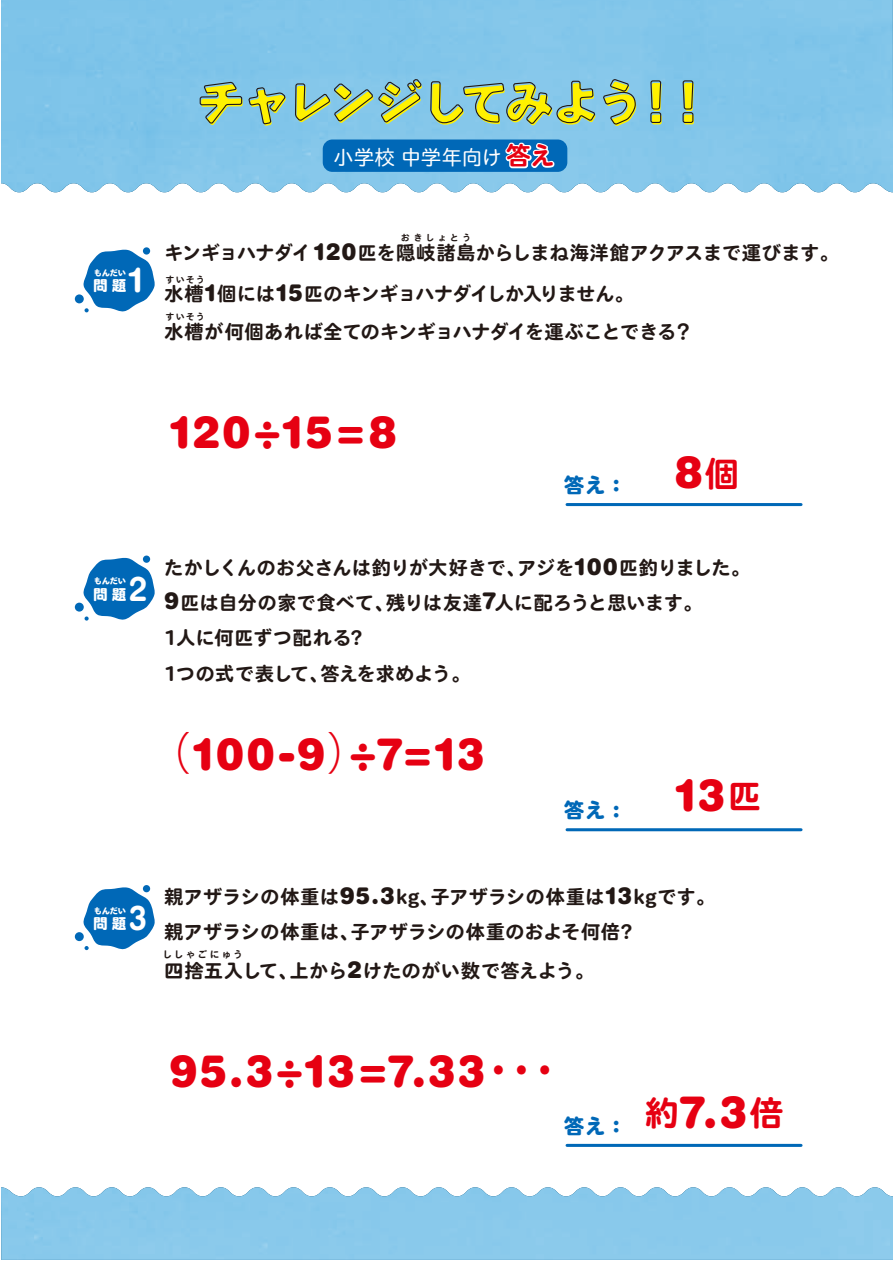
<style>
.page{position:relative;width:893px;height:1263px;background:#fff}
.page>*{position:absolute;margin:0;border:0;box-sizing:border-box;transform-origin:0 0}
.t1{font:900 45px "Helvetica Rounded";letter-spacing:.025em;color:#e60012;scale:.95 1}
.t2{font:700 34.35px "Helvetica Rounded";color:#fff;scale:.87 1}
.t3{font:700 34.35px "Helvetica Rounded";color:#fff}
.t4{font:800 21px "TBR Go Std";color:#0068b7}
.t5{font:20.55px "TBR Go Pro";letter-spacing:-.01em;color:#fff}
.t6{font:600 expanded 19.5px/35.2px "TBR Go Std";letter-spacing:-.015em;color:#221815}
.t7{font:600 expanded 19.5px/40.3px "TBR Go Std";letter-spacing:-.035em;color:#221815}
.t8{font:800 14.7px "TBR Go Std";color:#fff}
.t9{font:600 expanded 9.75px "TBR Go Std";letter-spacing:.21em;color:#221815}
.t10{font:600 expanded 9px "TBR Go Std";letter-spacing:.13em;color:#221815}
.t11{font:800 8.4px "TBR Go Std";letter-spacing:-.04em;color:#fff}
.s1{font-family:"TBR Go Std";font-weight:600;font-stretch:expanded;font-size:25.5px;color:#e60012}
.s2{font-family:"Helvetica Rounded";font-weight:900;font-stretch:normal;font-size:23.7px}
.s3{font-family:"TBR Go Std";font-weight:600;font-stretch:expanded;font-size:34.8px}
.s4{font-family:"Koz Go Pr 6 N";font-weight:400}
</style>
<div class="page">
<img style="left:1px;top:0;width:892px;height:1260px">
<svg style="left:199px;top:81px;width:87px;height:45px;background:#9abf92"></svg>
<svg style="left:294px;top:0;width:128px;height:262px"></svg>
<svg style="left:602px;top:78px;width:34px;height:48px;background:#9fbf88"></svg>
<svg style="left:650px;top:80px;width:12px;height:80px"></svg>
<svg style="left:682px;top:80px;width:12px;height:80px"></svg>
<div style="left:323px;top:140px;width:244px;height:32px;background:#0068b7;border-radius:10px"></div>
<svg style="left:430px;top:0;width:166px;height:207px"></svg>
<p class="t5" style="left:333px;top:140px;width:224px">小学校 中学年向け<span class="s1">答え</span></p>
<p class="t11" style="left:94px;top:266px;width:34px">もんだい</p>
<h2 class="t3" style="left:129px;top:259px;width:16px">1</h2>
<p class="t8" style="left:93px;top:274px;width:35px">問 題</p>
<p class="t10" style="left:401px;top:231px;width:72px">おきしょとう</p>
<p class="t7" style="left:164px;top:233px;width:677px">キンギョハナダイ<span class="s2">120</span>匹を隠岐諸島からしまね海洋館アクアスまで運びます。水槽<span class="s2">1</span>個には<span class="s2">15</span>匹のキンギョハナダイしか入りません。</p>
<p class="t6" style="left:164px;top:314px;width:530px">水槽が何個あれば全てのキンギョハナダイを運ぶことできる？</p>
<p class="t10" style="left:166px;top:273px;width:41px">すいそう</p>
<p class="t10" style="left:166px;top:309px;width:41px">すいそう</p>
<h1 class="t1" style="left:169px;top:403px;width:242px">120÷15=8</h1>
<p class="t4" style="left:564px;top:469px;width:64px">答え：</p>
<h1 class="t1" style="left:674px;top:443px;width:70px">8<span class="s3">個</span></h1>
<p class="t11" style="left:94px;top:574px;width:34px">もんだい</p>
<h2 class="t2" style="left:129px;top:568px;width:22px">2</h2>
<p class="t8" style="left:93px;top:582px;width:35px">問 題</p>
<p class="t6" style="left:164px;top:550px;width:589px">たかしくんのお父さんは釣りが大好きで、アジを<span class="s2">100</span>匹釣りました。<br><span class="s2">9</span>匹は自分の家で食べて、残りは友達<span class="s2">7</span>人に配ろうと思います。<br>1人に何匹ずつ配れる?<br>1つの式で表して、答えを求めよう。</p>
<h1 class="t1" style="left:148px;top:724px;width:357px"><span class="s4">（</span>100-9<span class="s4">）</span>÷7=13</h1>
<p class="t4" style="left:564px;top:794px;width:64px">答え：</p>
<h1 class="t1" style="left:674px;top:765px;width:94px">13<span class="s3">匹</span></h1>
<p class="t11" style="left:94px;top:904px;width:34px">もんだい</p>
<h2 class="t2" style="left:129px;top:897px;width:22px">3</h2>
<p class="t8" style="left:93px;top:912px;width:35px">問 題</p>
<p class="t6" style="left:164px;top:879px;width:554px">親アザラシの体重は<span class="s2">95.3</span>kg、子アザラシの体重は<span class="s2">13</span>kgです。親アザラシの体重は、子アザラシの体重のおよそ何倍?</p>
<p class="t6" style="left:164px;top:953px;width:433px">四捨五入して、上から<span class="s2">2</span>けたのがい数で答えよう。</p>
<p class="t9" style="left:162px;top:947px;width:82px">ししゃごにゅう</p>
<h1 class="t1" style="left:169px;top:1042px;width:419px">95.3÷13=7.33<span class="s4">・・・</span></h1>
<p class="t4" style="left:564px;top:1109px;width:64px">答え：</p>
<h1 class="t1" style="left:645px;top:1082px;width:148px"><span class="s3">約</span>7.3<span class="s3">倍</span></h1>
</div>
